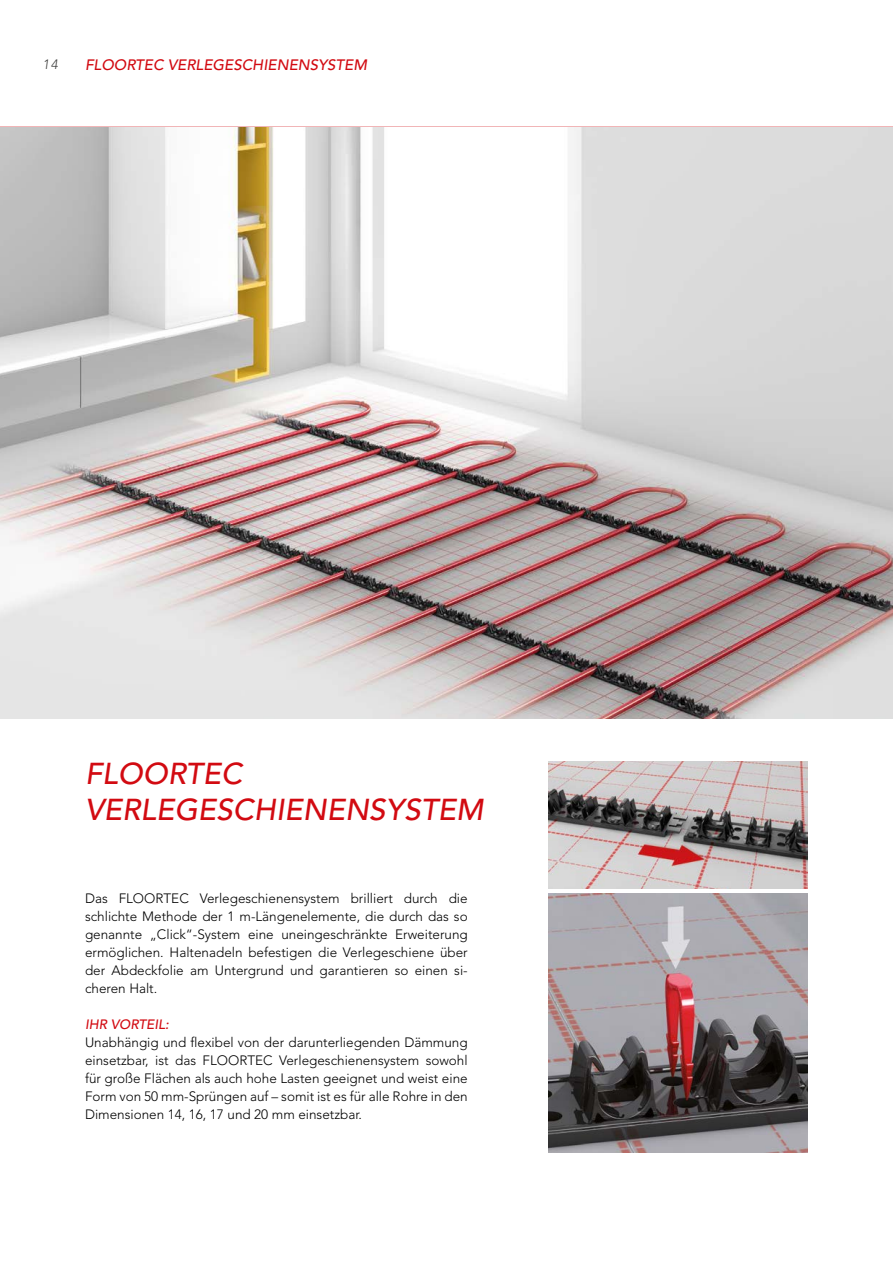
<style>
.page{position:relative;width:893px;height:1263px;background:#fff}
.page>*{position:absolute;margin:0;border:0;box-sizing:border-box;transform-origin:0 0}
.t1{font:italic 500 30px/36px "Avenir";color:#d20a11}
.t2{font:italic 500 15px "Avenir";color:#d20a11}
.t3{font:300 13.5px/18px "Avenir";color:#000;text-align:justify}
.t4{font:italic 500 13.5px "Avenir";color:#d20a11}
.t5{font:italic 300 13.5px "Avenir";color:#3c3c3b}
</style>
<div class="page">
<hr style="left:0;top:127px;width:893px;height:1px;background:#d20a11">
<img style="left:0;top:128px;width:893px;height:591px">
<img style="left:549px;top:761px;width:259px;height:128px">
<img style="left:549px;top:893px;width:259px;height:259px">
<p class="t5" style="left:43px;top:56px;width:17px">14</p>
<p class="t2" style="left:85px;top:56px;width:283px">FLOORTEC VERLEGESCHIENENSYSTEM</p>
<h1 class="t1" style="left:85px;top:756px;width:400px">FLOORTEC<br>VERLEGESCHIENENSYSTEM</h1>
<p class="t3" style="left:85px;top:890px;width:384px">Das FLOORTEC Verlegeschienensystem brilliert durch die schlichte Methode der 1 m-Längenelemente, die durch das so genannte „Click“-System eine uneingeschränkte Erweiterung ermöglichen. Haltenadeln befestigen die Verlegeschiene über der Abdeckfolie am Untergrund und garantieren so einen si&shy;cheren Halt.</p>
<p class="t4" style="left:85px;top:1017px;width:86px">IHR VORTEIL:</p>
<p class="t3" style="left:85px;top:1033px;width:384px">Unabhängig und flexibel von der darunterliegenden Dämmung einsetzbar, ist das FLOORTEC Verlegeschienensystem sowohl für große Flächen als auch hohe Lasten geeignet und weist eine Form von 50 mm-Sprüngen auf – somit ist es für alle Rohre in den Dimensionen 14, 16, 17 und 20 mm einsetzbar.</p>
</div>
